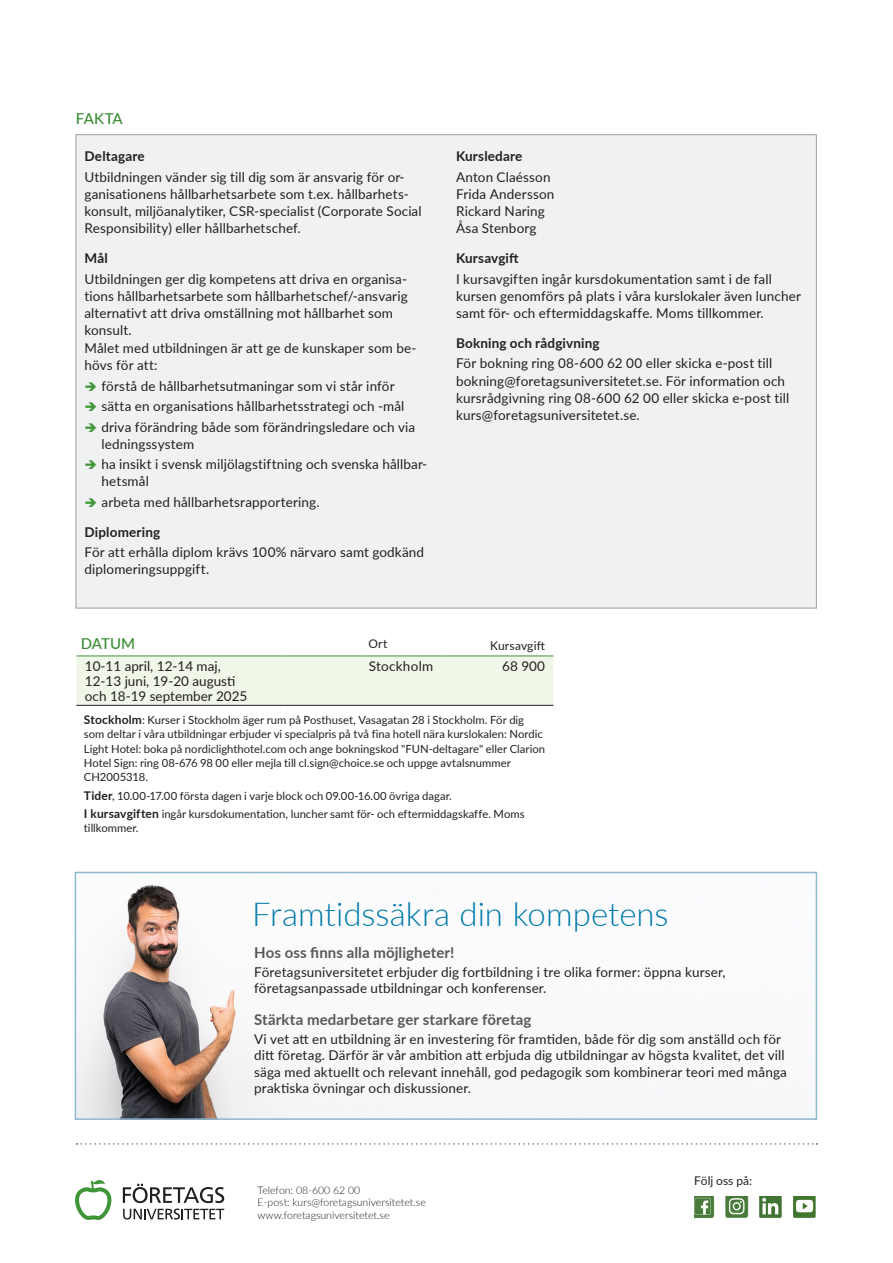
<style>
.page{position:relative;width:893px;height:1263px;background:#fff}
.page>*{position:absolute;margin:0;border:0;box-sizing:border-box;transform-origin:0 0}
.Relaterad-rubrik{font:300 33px "Lato";color:#007aaa}
.Relaterad-mellanrubrik{font:700 15px "Lato";letter-spacing:.01em;color:#57585a}
.Fakta-rubrik-brodtext{font:500 15px "Lato";letter-spacing:-.015em;color:#388c33}
.Tabellhuvud-datum{font:500 15px "Lato";letter-spacing:-.005em;color:#388c33}
.Fakta-brodtext{font:13.5px/17.2px "Lato";letter-spacing:.01em;color:#231f20}
.Relaterad-brodtext{font:13.5px/16.5px "Lato";letter-spacing:.01em;color:#231f20}
.Fakta-mellanrubrik{font:700 13.5px "Lato";letter-spacing:.01em;color:#231f20}
.Tabell-datum{font:13.5px/15px "Lato";color:#231f20}
.Tabell-ort{font:13.5px "Lato";letter-spacing:.02em;color:#231f20}
.Tabell-avgift{font:13.5px "Lato";color:#231f20}
.Tabellhuvud-avgift{font:12px "Lato";letter-spacing:.01em;color:#231f20}
.Citat{font:12px "Lato";color:#231f20}
.Tabellhuvud-ort{font:12px "Lato";color:#231f20}
.Tabellfot-brodtext{font:11.25px/14.2px "Lato";color:#231f20}
.Adress-brodtext{font:300 10.5px "Lato";color:#231f20}
.s1{font-weight:700;font-size:12px}
</style>
<div class="page">
<img style="left:78px;top:884px;width:537px;height:233px">
<svg style="left:75px;top:1180px;width:36px;height:40px"></svg>
<svg style="left:123px;top:1184px;width:101px;height:35px"></svg>
<svg style="left:77px;top:1143px;width:740px;height:2px"></svg>
<div style="left:75px;top:134px;width:742px;height:475px;background:#f0f1f2;border:1px solid #a8a9ad"></div>
<div style="left:76px;top:656px;width:477px;height:49px;background:#f1f7e8"></div>
<hr style="left:76px;top:705px;width:207px;height:1px;background:#231f20">
<hr style="left:283px;top:705px;width:81px;height:1px;background:#231f20">
<hr style="left:364px;top:705px;width:83px;height:1px;background:#231f20">
<hr style="left:447px;top:705px;width:106px;height:1px;background:#231f20">
<hr style="left:76px;top:655px;width:207px;height:1px;background:#3f9537">
<hr style="left:283px;top:655px;width:81px;height:1px;background:#3f9537">
<hr style="left:364px;top:655px;width:83px;height:1px;background:#3f9537">
<hr style="left:447px;top:655px;width:106px;height:1px;background:#3f9537">
<img style="left:694px;top:1196px;width:122px;height:23px">
<div style="left:75px;top:872px;width:742px;height:248px;border:2px solid #8eb7d0"></div>
<p class="Fakta-rubrik-brodtext" style="left:76px;top:107px;width:48px">FAKTA</p>
<p class="Fakta-mellanrubrik" style="left:84px;top:147px;width:62px">Deltagare</p>
<p class="Fakta-brodtext" style="left:84px;top:168px;width:339px">Utbildningen vänder sig till dig som är ansvarig för or&shy;ganisationens hållbarhetsarbete som t.ex. hållbarhets&shy;konsult, miljöanalytiker, CSR-specialist (Corporate Social Responsibility) eller hållbarhetschef.</p>
<p class="Fakta-mellanrubrik" style="left:84px;top:249px;width:25px">Mål</p>
<p class="Fakta-brodtext" style="left:84px;top:270px;width:325px">Utbildningen ger dig kompetens att driva en organisa&shy;tions hållbarhetsarbete som hållbarhetschef/-ansvarig alternativt att driva omställning mot hållbarhet som konsult.</p>
<p class="Fakta-brodtext" style="left:84px;top:339px;width:333px">Målet med utbildningen är att ge de kunskaper som be&shy;hövs för att:</p>
<p class="Relaterad-brodtext" style="left:101px;top:377px;width:295px">förstå de hållbarhetsutmaningar som vi står inför</p>
<p class="Relaterad-brodtext" style="left:101px;top:398px;width:304px">sätta en organisations hållbarhetsstrategi och -mål</p>
<p class="Relaterad-brodtext" style="left:101px;top:418px;width:315px">driva förändring både som förändringsledare och via ledningssystem</p>
<p class="Relaterad-brodtext" style="left:101px;top:456px;width:327px">ha insikt i svensk miljölagstiftning och svenska hållbar&shy;hetsmål</p>
<p class="Relaterad-brodtext" style="left:101px;top:493px;width:220px">arbeta med hållbarhetsrapportering.</p>
<p class="Fakta-mellanrubrik" style="left:84px;top:522px;width:77px">Diplomering</p>
<p class="Fakta-brodtext" style="left:84px;top:543px;width:341px">För att erhålla diplom krävs 100% närvaro samt godkänd diplomeringsuppgift.</p>
<p class="Fakta-mellanrubrik" style="left:456px;top:147px;width:68px">Kursledare</p>
<p class="Fakta-brodtext" style="left:456px;top:168px;width:100px">Anton Claésson<br>Frida Andersson<br>Rickard Naring<br>Åsa Stenborg</p>
<p class="Fakta-mellanrubrik" style="left:456px;top:249px;width:64px">Kursavgift</p>
<p class="Fakta-brodtext" style="left:456px;top:270px;width:346px">I kursavgiften ingår kursdokumentation samt i de fall kursen genomförs på plats i våra kurslokaler även luncher samt för- och eftermiddagskaffe. Moms tillkommer.</p>
<p class="Fakta-mellanrubrik" style="left:456px;top:333px;width:145px">Bokning och rådgivning</p>
<p class="Fakta-brodtext" style="left:456px;top:354px;width:335px">För bokning ring 08-600 62 00 eller skicka e-post till bokning@foretagsuniversitetet.se. För information och kursrådgivning ring 08-600 62 00 eller skicka e-post till kurs@foretagsuniversitetet.se.</p>
<p class="Tabellhuvud-datum" style="left:81px;top:633px;width:56px">DATUM</p>
<p class="Tabellhuvud-ort" style="left:368px;top:635px;width:21px">Ort</p>
<p class="Tabellhuvud-avgift" style="left:490px;top:637px;width:56px">Kursavgift</p>
<p class="Tabell-datum" style="left:85px;top:658px;width:164px">10‑11 april, 12‑14 maj,<br>12‑13 juni, 19‑20 augusti och 18‑19 september 2025</p>
<p class="Tabell-ort" style="left:369px;top:656px;width:66px">Stockholm</p>
<p class="Tabell-avgift" style="left:502px;top:656px;width:44px">68 900</p>
<p class="Tabellfot-brodtext" style="left:84px;top:712px;width:463px"><span class="s1">Stockholm</span>: Kurser i Stockholm äger rum på Posthuset, Vasagatan 28 i Stockholm. För dig som deltar i våra utbildningar erbjuder vi specialpris på två fina hotell nära kurslokalen: Nordic Light Hotel: boka på nordiclighthotel.com och ange bokningskod "FUN-deltagare" eller Clarion Hotel Sign: ring 08-676 98 00 eller mejla till cl.sign@choice.se och uppge avtalsnummer CH2005318.</p>
<p class="Tabellfot-brodtext" style="left:84px;top:788px;width:369px"><span class="s1">Tider</span>, 10.00-17.00 första dagen i varje block och 09.00-16.00 övriga dagar.</p>
<p class="Tabellfot-brodtext" style="left:84px;top:806px;width:442px"><span class="s1">I kursavgiften</span> ingår kursdokumentation, luncher samt för- och eftermiddagskaffe. Moms tillkommer.</p>
<p class="Relaterad-rubrik" style="left:252px;top:891px;width:418px">Framtidssäkra din kompetens</p>
<p class="Relaterad-mellanrubrik" style="left:254px;top:941px;width:202px">Hos oss finns alla möjligheter!</p>
<p class="Relaterad-brodtext" style="left:254px;top:963px;width:473px">Företagsuniversitetet erbjuder dig fortbildning i tre olika former: öppna kurser, företagsanpassade utbildningar och konferenser.</p>
<p class="Relaterad-mellanrubrik" style="left:254px;top:1009px;width:279px">Stärkta medarbetare ger starkare företag</p>
<p class="Relaterad-brodtext" style="left:254px;top:1030px;width:534px">Vi vet att en utbildning är en investering för framtiden, både för dig som anställd och för ditt företag. Därför är vår ambition att erbjuda dig utbildningar av högsta kvalitet, det vill säga med aktuellt och relevant innehåll, god pedagogik som kombinerar teori med många praktiska övningar och diskussioner.</p>
<p class="Adress-brodtext" style="left:258px;top:1182px;width:104px">Telefon: 08-600 62 00</p>
<p class="Adress-brodtext" style="left:258px;top:1195px;width:170px">E-post: kurs@foretagsuniversitetet.se</p>
<p class="Adress-brodtext" style="left:258px;top:1208px;width:133px">www.foretagsuniversitetet.se</p>
<p class="Citat" style="left:694px;top:1172px;width:59px">Följ oss på:</p>
</div>
